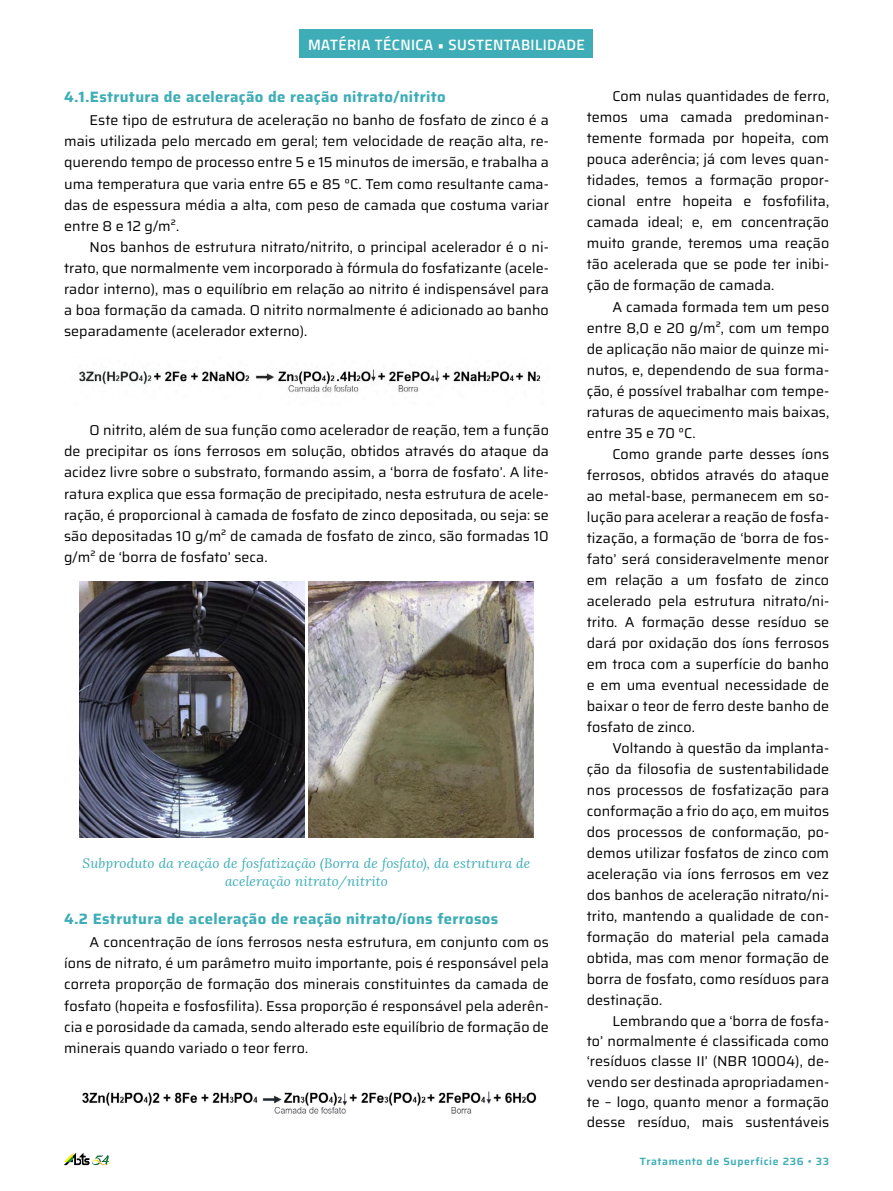
<style>
.page{position:relative;width:893px;height:1191px;background:#fff}
.page>*{position:absolute;margin:0;border:0;box-sizing:border-box;transform-origin:0 0}
.t1{font:700 15px "Saira";letter-spacing:.02em;color:#3eadb7}
.t2{font:600 15px "Titillium";letter-spacing:.03em;color:#fff}
.t3{font:14.25px/21px "Saira";letter-spacing:.005em;color:#000;text-align:justify}
.t4{font:italic 13.5px/18.1px "Lora";letter-spacing:.01em;color:#3eadb7;text-align:center}
.t5{font:600 10.5px "Saira";letter-spacing:.06em;color:#3eadb7}
</style>
<div class="page">
<div style="left:299px;top:30px;width:294px;height:28px;background:#3eadb7"></div>
<img style="left:79px;top:369px;width:462px;height:24px">
<img style="left:79px;top:582px;width:226px;height:255px">
<img style="left:308px;top:582px;width:226px;height:255px">
<img style="left:82px;top:1091px;width:455px;height:23px">
<svg style="left:64px;top:1152px;width:46px;height:13px"></svg>
<p class="t2" style="left:308px;top:33px;width:278px">MATÉRIA TÉCNICA • SUSTENTABILIDADE</p>
<p class="t1" style="left:64px;top:85px;width:383px">4.1.Estrutura de aceleração de reação nitrato/nitrito</p>
<p class="t3" style="left:64px;top:109px;width:486px;text-indent:26px">Este tipo de estrutura de aceleração no banho de fosfato de zinco é a mais utilizada pelo mercado em geral; tem velocidade de reação alta, re&shy;querendo tempo de processo entre 5 e 15 minutos de imersão, e trabalha a uma temperatura que varia entre 65 e 85 °C. Tem como resultante cama&shy;das de espessura média a alta, com peso de camada que costuma variar entre 8 e 12 g/m².</p>
<p class="t3" style="left:64px;top:236px;width:486px;text-indent:26px">Nos banhos de estrutura nitrato/nitrito, o principal acelerador é o ni&shy;trato, que normalmente vem incorporado à fórmula do fosfatizante (acele&shy;rador interno), mas o equilíbrio em relação ao nitrito é indispensável para a boa formação da camada. O nitrito normalmente é adicionado ao banho separadamente (acelerador externo).</p>
<p class="t3" style="left:64px;top:419px;width:486px;text-indent:26px">O nitrito, além de sua função como acelerador de reação, tem a função de precipitar os íons ferrosos em solução, obtidos através do ataque da acidez livre sobre o substrato, formando assim, a ‘borra de fosfato’. A lite&shy;ratura explica que essa formação de precipitado, nesta estrutura de acele&shy;ração, é proporcional à camada de fosfato de zinco depositada, ou seja: se são depositadas 10 g/m² de camada de fosfato de zinco, são formadas 10 g/m² de ‘borra de fosfato’ seca.</p>
<p class="t4" style="left:83px;top:853px;width:449px">Subproduto da reação de fosfatização (Borra de fosfato), da estrutura de aceleração nitrato/nitrito</p>
<p class="t1" style="left:64px;top:906px;width:436px">4.2 Estrutura de aceleração de reação nitrato/íons ferrosos</p>
<p class="t3" style="left:64px;top:931px;width:486px;text-indent:26px">A concentração de íons ferrosos nesta estrutura, em conjunto com os íons de nitrato, é um parâmetro muito importante, pois é responsável pela correta proporção de formação dos minerais constituintes da camada de fosfato (hopeita e fosfosfilita). Essa proporção é responsável pela aderên&shy;cia e porosidade da camada, sendo alterado este equilíbrio de formação de minerais quando variado o teor ferro.</p>
<p class="t3" style="left:587px;top:85px;width:244px;text-indent:26px">Com nulas quantidades de ferro, temos uma camada predominan&shy;temente formada por hopeita, com pouca aderência; já com leves quan&shy;tidades, temos a formação propor&shy;cional entre hopeita e fosfofilita, camada ideal; e, em concentração muito grande, teremos uma reação tão acelerada que se pode ter inibi&shy;ção de formação de camada.</p>
<p class="t3" style="left:587px;top:295px;width:244px;text-indent:26px">A camada formada tem um peso entre 8,0 e 20 g/m², com um tempo de aplicação não maior de quinze mi&shy;nutos, e, dependendo de sua forma&shy;ção, é possível trabalhar com tempe&shy;raturas de aquecimento mais baixas, entre 35 e 70 °C.</p>
<p class="t3" style="left:587px;top:443px;width:244px;text-indent:26px">Como grande parte desses íons ferrosos, obtidos através do ataque ao metal-base, permanecem em so&shy;lução para acelerar a reação de fosfa&shy;tização, a formação de ‘borra de fos&shy;fato’ será consideravelmente menor em relação a um fosfato de zinco acelerado pela estrutura nitrato/ni&shy;trito. A formação desse resíduo se dará por oxidação dos íons ferrosos em troca com a superfície do banho e em uma eventual necessidade de baixar o teor de ferro deste banho de fosfato de zinco.</p>
<p class="t3" style="left:587px;top:737px;width:244px;text-indent:26px">Voltando à questão da implanta&shy;ção da filosofia de sustentabilidade nos processos de fosfatização para conformação a frio do aço, em muitos dos processos de conformação, po&shy;demos utilizar fosfatos de zinco com aceleração via íons ferrosos em vez dos banhos de aceleração nitrato/ni&shy;trito, mantendo a qualidade de con&shy;formação do material pela camada obtida, mas com menor formação de borra de fosfato, como resíduos para destinação.</p>
<p class="t3" style="left:587px;top:1010px;width:244px;line-height:20.2px;text-indent:26px">Lembrando que a ‘borra de fosfa&shy;to’ normalmente é classificada como ‘resíduos classe II’ (NBR 10004), de&shy;vendo ser destinada apropriadamen&shy;te – logo, quanto menor a formação desse resíduo, mais sustentáveis</p>
<p class="t5" style="left:640px;top:1152px;width:191px">Tratamento de Superfície 236 • 33</p>
</div>
